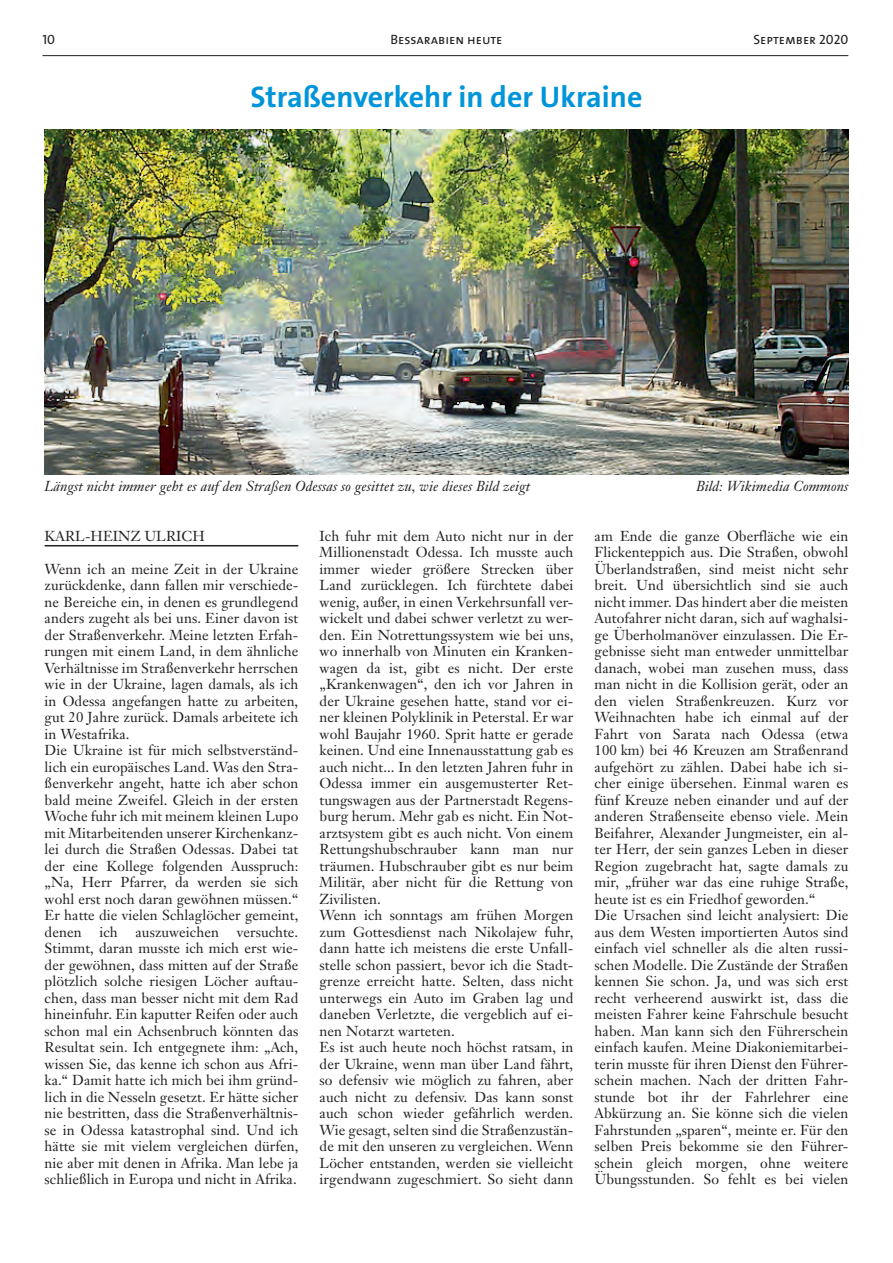
<style>
.page{position:relative;width:893px;height:1263px;background:#fff}
.page>*{position:absolute;margin:0;border:0;box-sizing:border-box;transform-origin:0 0}
.t1{font:700 30px "The Sans B7";color:#0095d9}
.t2{font:14.25px/16.5px "Janson Text";letter-spacing:.005em;color:#231f20}
.t3{font:italic 14.25px "Janson Text";letter-spacing:.005em;color:#231f20}
.t4{font:13.5px "The Sans Caps";color:#231f20}
</style>
<div class="page">
<hr style="left:42px;top:55px;width:806px;height:1px;background:#231f20">
<hr style="left:45px;top:545px;width:253px;height:1px;background:#231f20">
<img style="left:45px;top:129px;width:803px;height:346px">
<p class="t4" style="left:42px;top:28px;width:14px">10</p>
<p class="t4" style="left:391px;top:28px;width:113px">Bessarabien heute</p>
<p class="t4" style="left:753px;top:28px;width:96px">September 2020</p>
<h1 class="t1" style="left:251px;top:82px;width:393px">Straßenverkehr in der Ukraine</h1>
<p class="t3" style="left:45px;top:477px;width:487px">Längst nicht immer geht es auf den Straßen Odessas so gesittet zu, wie dieses Bild zeigt</p>
<p class="t3" style="left:696px;top:477px;width:154px">Bild: Wikimedia Commons</p>
<p class="t2" style="left:45px;top:527px;width:22px">Karl</p>
<p class="t2" style="left:85px;top:527px;width:29px">-Heinz</p>
<p class="t2" style="left:144px;top:527px;width:23px">Ulrich</p>
<p class="t2" style="left:45px;top:560px;width:255px">Wenn ich an meine Zeit in der Ukraine zurückdenke, dann fallen mir verschiede&shy;ne Bereiche ein, in denen es grundlegend anders zugeht als bei uns. Einer davon ist der Straßenverkehr. Meine letzten Erfah&shy;rungen mit einem Land, in dem ähnliche Verhältnisse im Straßenverkehr herrschen wie in der Ukraine, lagen damals, als ich in Odessa angefangen hatte zu arbeiten, gut 20 Jahre zurück. Damals arbeitete ich in Westafrika.<br>Die Ukraine ist für mich selbstverständ&shy;lich ein europäisches Land. Was den Stra&shy;ßenverkehr angeht, hatte ich aber schon bald meine Zweifel. Gleich in der ersten Woche fuhr ich mit meinem kleinen Lupo mit Mitarbeitenden unserer Kirchenkanz&shy;lei durch die Straßen Odessas. Dabei tat der eine Kollege folgenden Ausspruch: „Na, Herr Pfarrer, da werden sie sich wohl erst noch daran gewöhnen müssen.“ Er hatte die vielen Schlaglöcher gemeint, denen ich auszuweichen versuchte.<br>Stimmt, daran musste ich mich erst wie&shy;der gewöhnen, dass mitten auf der Straße plötzlich solche riesigen Löcher auftau&shy;chen, dass man besser nicht mit dem Rad hineinfuhr. Ein kaputter Reifen oder auch schon mal ein Achsenbruch könnten das Resultat sein. Ich entgegnete ihm: „Ach, wissen Sie, das kenne ich schon aus Afri&shy;ka.“ Damit hatte ich mich bei ihm gründ&shy;lich in die Nesseln gesetzt. Er hätte sicher nie bestritten, dass die Straßenverhältnis&shy;se in Odessa katastrophal sind. Und ich hätte sie mit vielem vergleichen dürfen, nie aber mit denen in Afrika. Man lebe ja schließlich in Europa und nicht in Afrika.</p>
<p class="t2" style="left:320px;top:527px;width:255px">Ich fuhr mit dem Auto nicht nur in der Millionenstadt Odessa. Ich musste auch immer wieder größere Strecken über Land zurücklegen. Ich fürchtete dabei wenig, außer, in einen Verkehrsunfall ver&shy;wickelt und dabei schwer verletzt zu wer&shy;den. Ein Notrettungssystem wie bei uns, wo innerhalb von Minuten ein Kranken&shy;wagen da ist, gibt es nicht. Der erste „Krankenwagen“, den ich vor Jahren in der Ukraine gesehen hatte, stand vor ei&shy;ner kleinen Polyklinik in Peterstal. Er war wohl Baujahr 1960. Sprit hatte er gerade keinen. Und eine Innenausstattung gab es auch nicht... In den letzten Jahren fuhr in Odessa immer ein ausgemusterter Ret&shy;tungswagen aus der Partnerstadt Regens&shy;burg herum. Mehr gab es nicht. Ein Not&shy;arztsystem gibt es auch nicht. Von einem Rettungshubschrauber kann man nur träumen. Hubschrauber gibt es nur beim Militär, aber nicht für die Rettung von Zivilisten.<br>Wenn ich sonntags am frühen Morgen zum Gottesdienst nach Nikolajew fuhr, dann hatte ich meistens die erste Unfall&shy;stelle schon passiert, bevor ich die Stadt&shy;grenze erreicht hatte. Selten, dass nicht unterwegs ein Auto im Graben lag und daneben Verletzte, die vergeblich auf ei&shy;nen Notarzt warteten.<br>Es ist auch heute noch höchst ratsam, in der Ukraine, wenn man über Land fährt, so defensiv wie möglich zu fahren, aber auch nicht zu defensiv. Das kann sonst auch schon wieder gefährlich werden.<br>Wie gesagt, selten sind die Straßenzustän&shy;de mit den unseren zu vergleichen. Wenn Löcher entstanden, werden sie vielleicht irgendwann zugeschmiert. So sieht dann</p>
<p class="t2" style="left:595px;top:527px;width:255px">am Ende die ganze Oberfläche wie ein Flickenteppich aus. Die Straßen, obwohl Überlandstraßen, sind meist nicht sehr breit. Und übersichtlich sind sie auch nicht immer. Das hindert aber die meisten Autofahrer nicht daran, sich auf waghalsi&shy;ge Überholmanöver einzulassen. Die Er&shy;gebnisse sieht man entweder unmittelbar danach, wobei man zusehen muss, dass man nicht in die Kollision gerät, oder an den vielen Straßenkreuzen. Kurz vor Weihnachten habe ich einmal auf der Fahrt von Sarata nach Odessa (etwa 100 km) bei 46 Kreuzen am Straßenrand aufgehört zu zählen. Dabei habe ich si&shy;cher einige übersehen. Einmal waren es fünf Kreuze neben einander und auf der anderen Straßenseite ebenso viele. Mein Beifahrer, Alexander Jungmeister, ein al&shy;ter Herr, der sein ganzes Leben in dieser Region zugebracht hat, sagte damals zu mir, „früher war das eine ruhige Straße, heute ist es ein Friedhof geworden.“<br>Die Ursachen sind leicht analysiert: Die aus dem Westen importierten Autos sind einfach viel schneller als die alten russi&shy;schen Modelle. Die Zustände der Straßen kennen Sie schon. Ja, und was sich erst recht verheerend auswirkt ist, dass die meisten Fahrer keine Fahrschule besucht haben. Man kann sich den Führerschein einfach kaufen. Meine Diakoniemitarbei&shy;terin musste für ihren Dienst den Führer&shy;schein machen. Nach der dritten Fahr&shy;stunde bot ihr der Fahrlehrer eine Abkürzung an. Sie könne sich die vielen Fahrstunden „sparen“, meinte er. Für den selben Preis bekomme sie den Führer&shy;schein gleich morgen, ohne weitere Übungsstunden. So fehlt es bei vielen</p>
</div>
